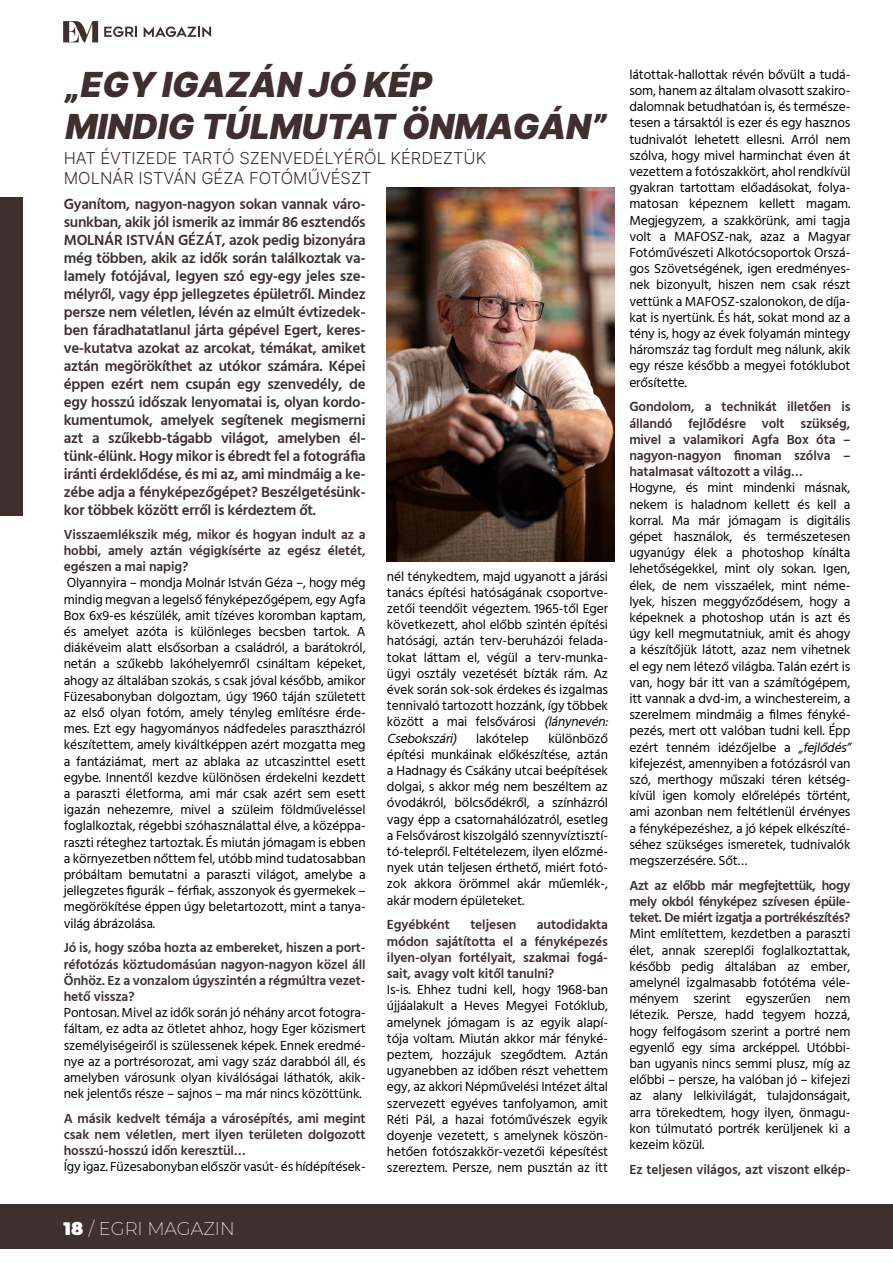
<style>
.page{position:relative;width:893px;height:1263px;background:#fff}
.page>*{position:absolute;margin:0;border:0;box-sizing:border-box;transform-origin:0 0}
.t1{font:italic 900 34.5px/41.4px "Inter";color:#3f2f2e}
.t2{font:200 18px "Montserrat";color:#fff}
.t3{font:300 16.5px/19.8px "Inter";color:#3f2f2e}
.t4{font:600 15px/18px "Hind Siliguri";letter-spacing:-.02em;color:#3f302f;text-align:justify}
.t5{font:13.5px/16.2px "Hind Siliguri";letter-spacing:-.01em;color:#000;text-align:justify}
.t6{font:600 13.5px/16.2px "Hind Siliguri";letter-spacing:-.01em;color:#3f302f;text-align:justify}
.s1{font-weight:900}
.s2{font-style:italic}
</style>
<div class="page">
<div style="left:0;top:1204px;width:893px;height:44px;background:#3f302f"></div>
<svg style="left:63px;top:21px;width:35px;height:21px"></svg>
<svg style="left:104px;top:26px;width:33px;height:11px"></svg>
<svg style="left:144px;top:26px;width:67px;height:11px"></svg>
<div style="left:0;top:197px;width:22px;height:318px;background:#3f302f"></div>
<img style="left:387px;top:188px;width:227px;height:373px">
<h1 class="t1" style="left:64px;top:63px;width:551px">„EGY IGAZÁN JÓ KÉP<br>MINDIG TÚLMUTAT ÖNMAGÁN”</h1>
<p class="t3" style="left:64px;top:148px;width:424px">HAT ÉVTIZEDE TARTÓ SZENVEDÉLYÉRŐL KÉRDEZTÜK<br>MOLNÁR ISTVÁN GÉZA FOTÓMŰVÉSZT</p>
<p class="t4" style="left:64px;top:196px;width:303px">Gyanítom, nagyon-nagyon sokan vannak váro&shy;sunkban, akik jól ismerik az immár 86 esztendős MOLNÁR ISTVÁN GÉZÁT, azok pedig bizonyára még többen, akik az idők során találkoztak va&shy;lamely fotójával, legyen szó egy-egy jeles sze&shy;mélyről, vagy épp jellegzetes épületről. Mindez persze nem véletlen, lévén az elmúlt évtizedek&shy;ben fáradhatatlanul járta gépével Egert, keres&shy;ve-kutatva azokat az arcokat, témákat, amiket aztán megörökíthet az utókor számára. Képei éppen ezért nem csupán egy szenvedély, de egy hosszú időszak lenyomatai is, olyan kordo&shy;kumentumok, amelyek segítenek megismerni azt a szűkebb-tágabb világot, amelyben él&shy;tünk-élünk. Hogy mikor is ébredt fel a fotográfia iránti érdeklődése, és mi az, ami mindmáig a ke&shy;zébe adja a fényképezőgépet? Beszélgetésünk&shy;kor többek között erről is kérdeztem őt.</p>
<p class="t6" style="left:64px;top:527px;width:303px">Visszaemlékszik még, mikor és hogyan indult az a hobbi, amely aztán végigkísérte az egész életét, egészen a mai napig?</p>
<p class="t5" style="left:64px;top:576px;width:303px">Olyannyira – mondja Molnár István Géza –, hogy még mindig megvan a legelső fényképezőgépem, egy Agfa Box 6x9-es készülék, amit tízéves koromban kaptam, és amelyet azóta is különleges becsben tartok. A diákéveim alatt elsősorban a családról, a barátokról, netán a szűkebb lakóhelyemről csináltam képeket, ahogy az általában szokás, s csak jóval később, amikor Füzesabonyban dolgoztam, úgy 1960 táján született az első olyan fotóm, amely tényleg említésre érde&shy;mes. Ezt egy hagyományos nádfedeles parasztházról készítettem, amely kiváltképpen azért mozgatta meg a fantáziámat, mert az ablaka az utcaszinttel esett egybe. Innentől kezdve különösen érdekelni kezdett a paraszti életforma, ami már csak azért sem esett igazán nehezemre, mivel a szüleim földműveléssel foglalkoztak, régebbi szóhasználattal élve, a középpa&shy;raszti réteghez tartoztak. És miután jómagam is ebben a környezetben nőttem fel, utóbb mind tudatosabban próbáltam bemutatni a paraszti világot, amelybe a jellegzetes figurák – férfiak, asszonyok és gyermekek – megörökítése éppen úgy beletartozott, mint a tanya&shy;világ ábrázolása.</p>
<p class="t6" style="left:64px;top:940px;width:303px">Jó is, hogy szóba hozta az embereket, hiszen a port&shy;réfotózás köztudomásúan nagyon-nagyon közel áll Önhöz. Ez a vonzalom úgyszintén a régmúltra vezet&shy;hető vissza?</p>
<p class="t5" style="left:64px;top:1005px;width:303px">Pontosan. Mivel az idők során jó néhány arcot fotogra&shy;fáltam, ez adta az ötletet ahhoz, hogy Eger közismert személyiségeiről is szülessenek képek. Ennek eredmé&shy;nye az a portrésorozat, ami vagy száz darabból áll, és amelyben városunk olyan kiválóságai láthatók, akik&shy;nek jelentős része – sajnos – ma már nincs közöttünk.</p>
<p class="t6" style="left:64px;top:1111px;width:303px">A másik kedvelt témája a városépítés, ami megint csak nem véletlen, mert ilyen területen dolgozott hosszú-hosszú időn keresztül…</p>
<p class="t5" style="left:64px;top:1160px;width:303px">Így igaz. Füzesabonyban először vasút- és hídépítések-</p>
<h2 class="t2" style="left:64px;top:1216px;width:173px"><span class="s1">18</span> / EGRI MAGAZIN</h2>
<p class="t5" style="left:387px;top:569px;width:226px;text-align:left">nél ténykedtem, majd ugyanott a járási tanács építési hatóságának csoportve&shy;zetői teendőit végeztem. 1965-től Eger következett, ahol előbb szintén építési hatósági, aztán terv-beruházói felada&shy;tokat láttam el, végül a terv-munka&shy;ügyi osztály vezetését bízták rám. Az évek során sok-sok érdekes és izgalmas tennivaló tartozott hozzánk, így többek között a mai felsővárosi <span class="s2">(lánynevén:<br>Csebokszári)</span> l a k ó t e l e p</p>
<p class="t5" style="left:387px;top:731px;width:223px;text-indent:161px">különböző építési munkáinak előkészítése, aztán a Hadnagy és Csákány utcai beépítések dolgai, s akkor még nem beszéltem az óvodákról, bölcsődékről, a színházról vagy épp a csatornahálózatról, esetleg a Felsővárost kiszolgáló szennyvíztisztí&shy;tó-telepről. Feltételezem, ilyen előzmé&shy;nyek után teljesen érthető, miért fotó&shy;zok akkora örömmel akár műemlék-, akár modern épületeket.</p>
<p class="t6" style="left:387px;top:917px;width:64px">Egyébként</p>
<p class="t6" style="left:470px;top:917px;width:47px">teljesen</p>
<p class="t6" style="left:387px;top:917px;width:223px;text-indent:150px">autodidakta módon sajátította el a fényképezés ilyen-olyan fortélyait, szakmai fogá&shy;sait, avagy volt kitől tanulni?</p>
<p class="t5" style="left:387px;top:982px;width:223px">Is-is. Ehhez tudni kell, hogy 1968-ban újjáalakult a Heves Megyei Fotóklub, amelynek jómagam is az egyik alapí&shy;tója voltam. Miután akkor már fényké&shy;peztem, hozzájuk szegődtem. Aztán ugyanebben az időben részt vehettem egy, az akkori Népművelési Intézet által szervezett egyéves tanfolyamon, amit Réti Pál, a hazai fotóművészek egyik doyenje vezetett, s amelynek köszön&shy;hetően fotószakkör-vezetői képesítést szereztem. Persze, nem pusztán az itt</p>
<p class="t5" style="left:629px;top:67px;width:223px">látottak-hallottak révén bővült a tudá&shy;som, hanem az általam olvasott szakiro&shy;dalomnak betudhatóan is, és természe&shy;tesen a társaktól is ezer és egy hasznos tudnivalót lehetett ellesni. Arról nem szólva, hogy mivel harminchat éven át vezettem a fotószakkört, ahol rendkívül gyakran tartottam előadásokat, folya&shy;matosan képeznem kellett magam.<br>Megjegyzem, a szakkörünk, ami tagja volt a MAFOSZ-nak, azaz a Magyar Fotóművészeti Alkotócsoportok Orszá&shy;gos Szövetségének, igen eredményes&shy;nek bizonyult, hiszen nem csak részt vettünk a MAFOSZ-szalonokon, de díja&shy;kat is nyertünk. És hát, sokat mond az a tény is, hogy az évek folyamán mintegy háromszáz tag fordult meg nálunk, akik egy része később a megyei fotóklubot erősítette.</p>
<p class="t6" style="left:629px;top:399px;width:223px">Gondolom, a technikát illetően is állandó fejlődésre volt szükség, mivel a valamikori Agfa Box óta – nagyon-nagyon finoman szólva – hatalmasat változott a világ…</p>
<p class="t5" style="left:629px;top:481px;width:226px;text-align:left">Hogyne, és mint mindenki másnak, nekem is haladnom kellett és kell a korral. Ma már jómagam is digitális gépet használok, és természetesen ugyanúgy élek a photoshop kínálta lehetőségekkel, mint oly sokan. Igen, élek, de nem visszaélek, mint néme&shy;lyek, hiszen meggyőződésem, hogy a képeknek a photoshop után is azt és úgy kell megmutatniuk, amit és ahogy a készítőjük látott, azaz nem vihetnek el egy nem létező világba. Talán ezért is van, hogy bár itt van a számítógépem, itt vannak a dvd-im, a winchestereim, a szerelmem mindmáig a filmes fényké&shy;pezés, mert ott valóban tudni kell. Épp ezért tenném idézőjelbe a <span class="s2">„fejlődés” </span>kifejezést, amennyiben a fotózásról van szó, merthogy műszaki téren kétség&shy;kívül igen komoly előrelépés történt, ami azonban nem feltétlenül érvényes a fényképezéshez, a jó képek elkészíté&shy;séhez szükséges ismeretek, tudnivalók megszerzésére. Sőt…</p>
<p class="t6" style="left:629px;top:878px;width:223px">Azt az előbb már megfejtettük, hogy mely okból fényképez szívesen épüle&shy;teket. De miért izgatja a portrékészítés?</p>
<p class="t5" style="left:629px;top:927px;width:223px">Mint említettem, kezdetben a paraszti élet, annak szereplői foglalkoztattak, később pedig általában az ember, amelynél izgalmasabb fotótéma véle&shy;ményem szerint egyszerűen nem létezik. Persze, hadd tegyem hozzá, hogy felfogásom szerint a portré nem egyenlő egy sima arcképpel. Utóbbi&shy;ban ugyanis nincs semmi plusz, míg az előbbi – persze, ha valóban jó – kifejezi az alany lelkivilágát, tulajdonságait, arra törekedtem, hogy ilyen, önmagu&shy;kon túlmutató portrék kerüljenek ki a kezeim közül.</p>
<p class="t6" style="left:629px;top:1162px;width:223px">Ez teljesen világos, azt viszont elkép-</p>
</div>
